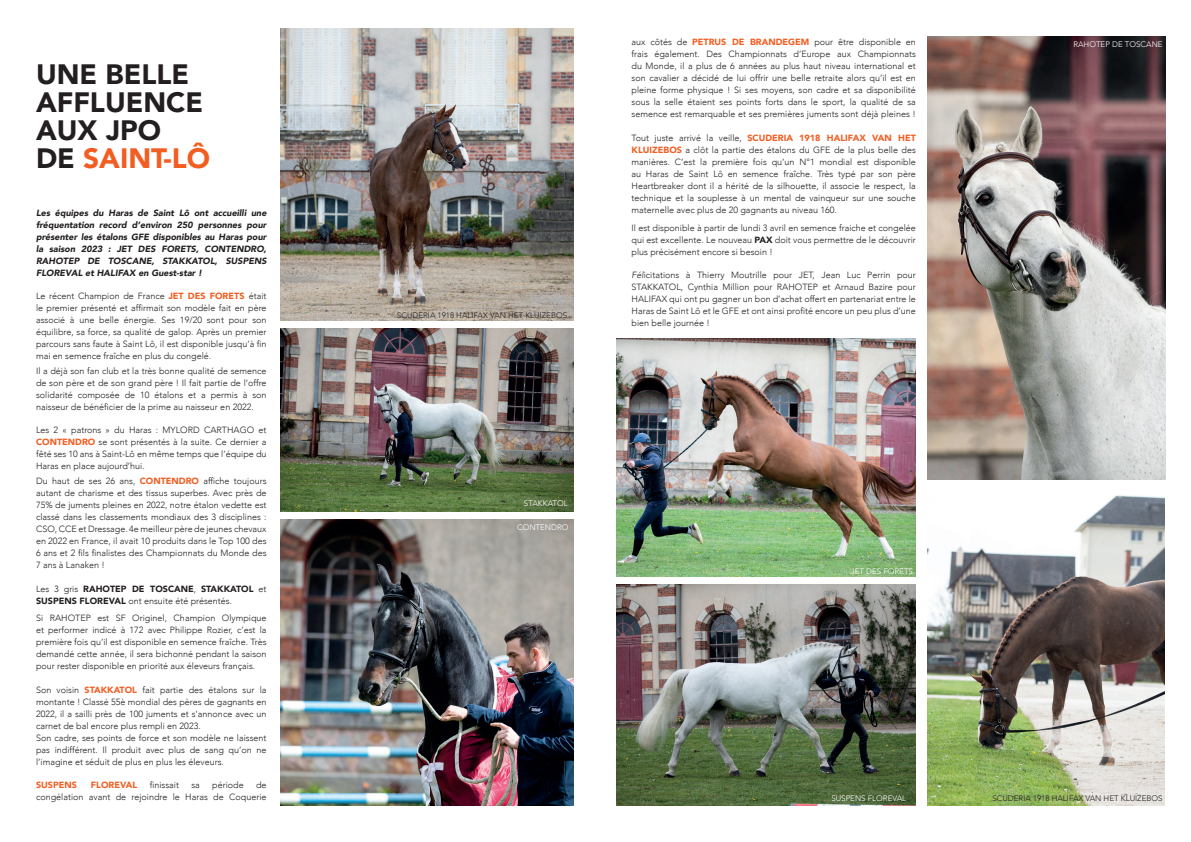
<style>
.page{position:relative;width:1191px;height:842px;background:#fff}
.page>*{position:absolute;margin:0;border:0;box-sizing:border-box;transform-origin:0 0}
.t1{font:900 28px/28px "Avenir";color:#231f20}
.t2{font:300 9px/12px "Avenir";color:#231f20;text-align:justify}
.t3{font:italic 900 9px/12px "Avenir";color:#231f20;text-align:justify}
.t4{font:900 9px/12px "Avenir";color:#231f20}
.t5{font:900 9px "Avenir";color:#f25d21}
.t6{font:300 8px "Avenir";color:#231f20}
.t7{font:300 8px "Avenir";color:#fff}
.s1{color:#f25d21}
.s2{font-weight:900;color:#f25d21}
.s3{font-weight:300}
.s4{font-weight:900}
.s5{font-style:italic}
</style>
<div class="page">
<img style="left:281px;top:28px;width:292px;height:292px">
<img style="left:281px;top:520px;width:292px;height:286px">
<img style="left:281px;top:329px;width:292px;height:182px">
<img style="left:617px;top:585px;width:299px;height:221px">
<img style="left:617px;top:339px;width:299px;height:237px">
<img style="left:927px;top:36px;width:238px;height:443px">
<img style="left:927px;top:495px;width:237px;height:311px">
<h1 class="t1" style="left:36px;top:60px;width:176px">UNE BELLE<br>AFFLUENCE<br>AUX JPO<br>DE <span class="s1">SAINT-LÔ</span></h1>
<p class="t3" style="left:36px;top:207px;width:232px">Les équipes du Haras de Saint Lô ont accueilli une fréquentation record d’environ 250 personnes pour présenter les étalons GFE disponibles au Haras pour la saison 2023 : JET DES FORETS, CONTENDRO, RAHOTEP DE TOSCANE, STAKKATOL, SUSPENS FLOREVAL et HALIFAX en Guest-star !</p>
<p class="t2" style="left:36px;top:290px;width:232px">Le récent Champion de France <span class="s2">JET DES FORETS</span> était le premier présenté et affirmait son modèle fait en père associé à une belle énergie. Ses 19/20 sont pour son équilibre, sa force, sa qualité de galop. Après un premier parcours sans faute à Saint Lô, il est disponible jusqu’à fin mai en semence fraîche en plus du congelé.</p>
<p class="t2" style="left:36px;top:365px;width:232px">Il a déjà son fan club et la très bonne qualité de semence de son père et de son grand père ! Il fait partie de l’offre solidarité composée de 10 étalons et a permis à son naisseur de bénéficier de la prime au naisseur en 2022.</p>
<p class="t2" style="left:36px;top:424px;width:232px">Les 2 « patrons » du Haras : MYLORD CARTHAGO et <span class="s2">CONTENDRO</span> se sont présentés à la suite. Ce dernier a fêté ses 10 ans à Saint-Lô en même temps que l’équipe du Haras en place aujourd’hui.</p>
<p class="t2" style="left:36px;top:475px;width:232px">Du haut de ses 26 ans, <span class="s2">CONTENDRO</span> affiche toujours autant de charisme et des tissus superbes. Avec près de 75% de juments pleines en 2022, notre étalon vedette est classé dans les classements mondiaux des 3 disciplines :<br>CSO, CCE et Dressage. 4e meilleur père de jeunes chevaux en 2022 en France, il avait 10 produits dans le Top 100 des 6 ans et 2 fils finalistes des Championnats du Monde des 7 ans à Lanaken !</p>
<p class="t4" style="left:36px;top:582px;width:232px"><span class="s3">Les 3 gris</span> RAHOTEP DE TOSCANE<span class="s3">,</span> STAKKATOL <span class="s3">et<br></span>SUSPENS FLOREVAL <span class="s3">ont ensuite été présentés.</span></p>
<p class="t2" style="left:36px;top:612px;width:232px">Si RAHOTEP est SF Originel, Champion Olympique et performer indicé à 172 avec Philippe Rozier, c’est la première fois qu’il est disponible en semence fraîche. Très demandé cette année, il sera bichonné pendant la saison pour rester disponible en priorité aux éleveurs français.</p>
<p class="t2" style="left:36px;top:683px;width:232px;text-align:left">Son voisin <span class="s2">STAKKATOL</span> fait partie des étalons sur la montante ! Classé 55è mondial des pères de gagnants en 2022, il a sailli près de 100 juments et s’annonce avec un carnet de bal encore plus rempli en 2023.<br>Son cadre, ses points de force et son modèle ne laissent pas indifférent. Il produit avec plus de sang qu’on ne l’imagine et séduit de plus en plus les éleveurs.</p>
<p class="t5" style="left:36px;top:777px;width:42px">SUSPENS</p>
<p class="t5" style="left:91px;top:777px;width:48px">FLOREVAL</p>
<p class="t2" style="left:150px;top:779px;width:31px">finissait</p>
<p class="t2" style="left:191px;top:779px;width:10px">sa</p>
<p class="t2" style="left:212px;top:779px;width:33px">période</p>
<p class="t2" style="left:36px;top:779px;width:232px;text-align:right">de<br>congélation avant de rejoindre le Haras de Coquerie</p>
<p class="t6" style="left:397px;top:310px;width:172px">SCUDERIA 1918 HALIFAX VAN HET KLUIZEBOS</p>
<p class="t2" style="left:631px;top:36px;width:286px">aux côtés de <span class="s2">PETRUS DE BRANDEGEM</span> pour être disponible en frais également. Des Championnats d’Europe aux Championnats du Monde, il a plus de 6 années au plus haut niveau international et son cavalier a décidé de lui offrir une belle retraite alors qu’il est en pleine forme physique ! Si ses moyens, son cadre et sa disponibilité sous la selle étaient ses points forts dans le sport, la qualité de sa semence est remarquable et ses premières juments sont déjà pleines !</p>
<p class="t2" style="left:631px;top:132px;width:286px">Tout juste arrivé la veille, <span class="s2">SCUDERIA 1918 HALIFAX VAN HET KLUIZEBOS</span> a clôt la partie des étalons du GFE de la plus belle des manières. C’est la première fois qu’un N°1 mondial est disponible au Haras de Saint Lô en semence fraîche. Très typé par son père Heartbreaker dont il a hérité de la silhouette, il associe le respect, la technique et la souplesse à un mental de vainqueur sur une souche maternelle avec plus de 20 gagnants au niveau 160.</p>
<p class="t2" style="left:631px;top:222px;width:286px">Il est disponible à partir de lundi 3 avril en semence fraiche et congelée qui est excellente. Le nouveau <span class="s4">PAX</span> doit vous permettre de le découvrir plus précisément encore si besoin !</p>
<p class="t2" style="left:631px;top:269px;width:286px"><span class="s5">Fél</span>icitations à Thierry Moutrille pour JET, Jean Luc Perrin pour STAKKATOL, Cynthia Million pour RAHOTEP et Arnaud Bazire pour HALIFAX qui ont pu gagner un bon d’achat offert en partenariat entre le Haras de Saint Lô et le GFE et ont ainsi profité encore un peu plus d’une bien belle journée !</p>
<p class="t7" style="left:524px;top:499px;width:45px">STAKKATOL</p>
<p class="t7" style="left:517px;top:522px;width:53px">CONTENDRO</p>
<p class="t7" style="left:851px;top:566px;width:64px">JET DES FORETS</p>
<p class="t7" style="left:1073px;top:39px;width:91px">RAHOTEP DE TOSCANE</p>
<p class="t7" style="left:831px;top:794px;width:76px">SUSPENS FLOREVAL</p>
<p class="t6" style="left:992px;top:793px;width:172px">SCUDERIA 1918 HALIFAX VAN HET KLUIZEBOS</p>
</div>
